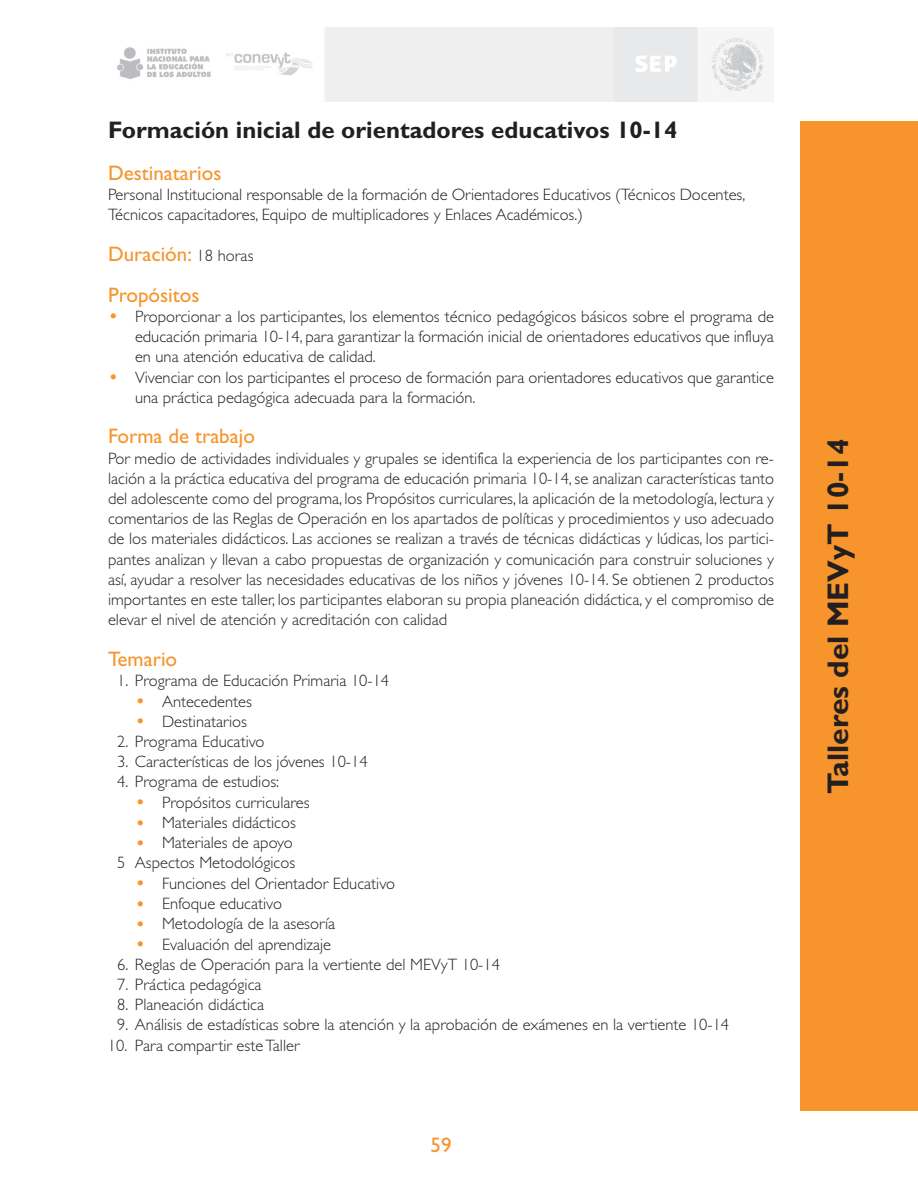
<style>
.page{position:relative;width:918px;height:1188px;background:#fff}
.page>*{position:absolute;margin:0;border:0;box-sizing:border-box;transform-origin:0 0}
.t1{font:700 30px "Gill Sans Std";color:#231f20}
.t2{font:700 24px "Gill Sans Std";color:#231f20}
.t3{font:21px/40.5px "Gill Sans Std";color:#f7952c}
.t4{font:300 16.5px/20.2px "Gill Sans Std";color:#231f20}
.s1{font-weight:300;font-size:16.5px;color:#231f20}
.s2{font-size:21px;color:#f7952c}
</style>
<div class="page">
<img style="left:117px;top:27px;width:647px;height:75px">
<div style="left:801px;top:122px;width:117px;height:990px;background:#f7952c"></div>
<h2 class="t2" style="left:108px;top:116px;width:571px">Formación inicial de orientadores educativos 10-14</h2>
<p class="t3" style="left:108px;top:153px;width:115px">Destinatarios</p>
<p class="t4" style="left:108px;top:185px;width:639px">Personal Institucional responsable de la formación de Orientadores Educativos (Técnicos Docentes,<br>Técnicos capacitadores, Equipo de multiplicadores y Enlaces Académicos.)</p>
<p class="t3" style="left:108px;top:234px;width:147px">Duración: <span class="s1">18 horas<br></span>Propósitos</p>
<p class="t4" style="left:135px;top:306px;width:641px;text-align:justify;text-indent:-27px"><span class="s2">•</span> Proporcionar a los participantes, los elementos técnico pedagógicos básicos sobre el programa de educación primaria 10-14, para garantizar la formación inicial de orientadores educativos que influya en una atención educativa de calidad.</p>
<p class="t4" style="left:135px;top:367px;width:641px;text-indent:-27px"><span class="s2">•</span> Vivenciar con los participantes el proceso de formación para orientadores educativos que garantice una práctica pedagógica adecuada para la formación.</p>
<p class="t3" style="left:108px;top:416px;width:148px">Forma de trabajo</p>
<p class="t4" style="left:108px;top:448px;width:668px;text-align:justify">Por medio de actividades individuales y grupales se identifica la experiencia de los participantes con re&shy;lación a la práctica educativa del programa de educación primaria 10-14, se analizan características tanto del adolescente como del programa, los Propósitos curriculares, la aplicación de la metodología, lectura y comentarios de las Reglas de Operación en los apartados de políticas y procedimientos y uso adecuado de los materiales didácticos. Las acciones se realizan a través de técnicas didácticas y lúdicas, los partici&shy;pantes analizan y llevan a cabo propuestas de organización y comunicación para construir soluciones y así, ayudar a resolver las necesidades educativas de los niños y jóvenes 10-14. Se obtienen 2 productos importantes en este taller, los participantes elaboran su propia planeación didáctica, y el compromiso de elevar el nivel de atención y acreditación con calidad</p>
<p class="t3" style="left:108px;top:639px;width:71px">Temario</p>
<p class="t4" style="left:117px;top:671px;width:274px">1. Programa de Educación Primaria 10-14</p>
<p class="t4" style="left:135px;top:691px;width:118px"><span class="s2">•</span> Antecedentes</p>
<p class="t4" style="left:135px;top:711px;width:113px"><span class="s2">•</span> Destinatarios</p>
<p class="t4" style="left:117px;top:732px;width:149px">2. Programa Educativo</p>
<p class="t4" style="left:117px;top:752px;width:252px">3. Características de los jóvenes 10-14</p>
<p class="t4" style="left:117px;top:772px;width:163px">4. Programa de estudios:</p>
<p class="t4" style="left:135px;top:792px;width:176px"><span class="s2">•</span> Propósitos curriculares</p>
<p class="t4" style="left:135px;top:813px;width:162px"><span class="s2">•</span> Materiales didácticos</p>
<p class="t4" style="left:117px;top:833px;width:180px;text-align:right"><span class="s2">•</span> Materiales de apoyo<br>5 Aspectos Metodológicos</p>
<p class="t4" style="left:135px;top:873px;width:262px"><span class="s2">•</span> Funciones del Orientador Educativo</p>
<p class="t4" style="left:135px;top:894px;width:149px"><span class="s2">•</span> Enfoque educativo</p>
<p class="t4" style="left:135px;top:914px;width:202px"><span class="s2">•</span> Metodología de la asesoría</p>
<p class="t4" style="left:135px;top:934px;width:198px"><span class="s2">•</span> Evaluación del aprendizaje</p>
<p class="t4" style="left:117px;top:954px;width:384px">6. Reglas de Operación para la vertiente del MEVyT 10-14</p>
<p class="t4" style="left:117px;top:975px;width:146px">7. Práctica pedagógica</p>
<p class="t4" style="left:117px;top:995px;width:148px">8. Planeación didáctica</p>
<p class="t4" style="left:117px;top:1015px;width:614px">9. Análisis de estadísticas sobre la atención y la aprobación de exámenes en la vertiente 10-14</p>
<p class="t4" style="left:108px;top:1035px;width:193px">10. Para compartir este Taller</p>
<p class="t3" style="left:430px;top:1125px;width:22px">59</p>
<h1 class="t1" style="left:820px;top:794px;width:357px;rotate:-90deg">Talleres del MEVyT 10-14</h1>
</div>
